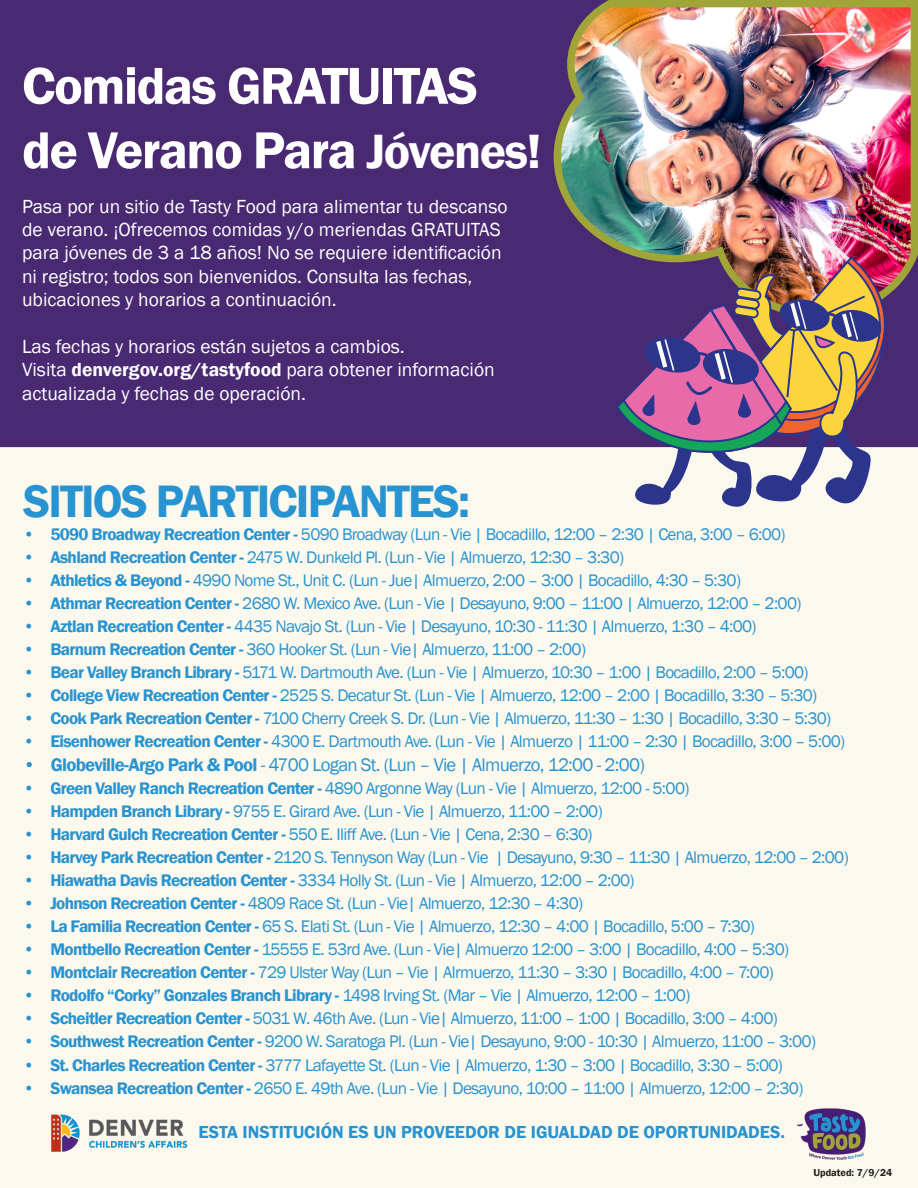
<style>
.page{position:relative;width:918px;height:1188px;background:#fbf8ed}
.page>*{position:absolute;margin:0;border:0;box-sizing:border-box;transform-origin:0 0}
.t1{font:600 53.7px "Franklin Gothic";letter-spacing:-.03em;color:#fff}
.Text_Center{font:600 46.8px "Franklin Gothic";letter-spacing:-.04em;color:#2793d1}
.t2{font:19.5px/23.4px "Franklin Gothic";color:#fff}
.t3{font:18.75px "Franklin Gothic";letter-spacing:-.04em;color:#2994d2}
.Text_Center-2{font:600 18px "Franklin Gothic";color:#2793d1}
.t4{font:17.25px "Franklin Gothic";letter-spacing:-.04em;color:#2793d1}
.t5{font:600 10.35px "Franklin Gothic";color:#231f20}
.s1{font-size:49.5px}
.s2{font-weight:600}
</style>
<div class="page">
<div style="left:0;top:0;width:616px;height:447px;background:#492a72"></div>
<img style="left:797px;top:1108px;width:69px;height:52px">
<img style="left:51px;top:1114px;width:137px;height:38px">
<img style="left:550px;top:0;width:368px;height:322px">
<svg style="left:616px;top:256px;width:302px;height:251px"></svg>
<p class="t1" style="left:22px;top:53px;width:458px">Comidas GRATUITAS</p>
<p class="t1" style="left:22px;top:117px;width:521px">de Verano Para <span class="s1">Jóvenes!</span></p>
<p class="t2" style="left:22px;top:195px;width:487px">Pasa por un sitio de Tasty Food para alimentar tu descanso de verano. ¡Ofrecemos comidas y/o meriendas GRATUITAS para jóvenes de 3 a 18 años! No se requiere identificación ni registro; todos son bienvenidos. Consulta las fechas, ubicaciones y horarios a continuación.</p>
<p class="t2" style="left:22px;top:335px;width:384px">Las fechas y horarios están sujetos a cambios.</p>
<p class="t2" style="left:22px;top:359px;width:474px">Visita <span class="s2">denvergov.org/tastyfood</span> para obtener información actualizada y fechas de operación.</p>
<p class="Text_Center" style="left:23px;top:472px;width:448px">SITIOS PARTICIPANTES:</p>
<p class="t4" style="left:23px;top:523px;width:764px"><span class="s2">• 5090 Broadway Recreation Center -</span> 5090 Broadway (Lun - Vie | Bocadillo, 12:00 – 2:30 | Cena, 3:00 – 6:00)</p>
<p class="t4" style="left:23px;top:546px;width:602px"><span class="s2">• Ashland Recreation Center -</span> 2475 W. Dunkeld Pl. (Lun - Vie | Almuerzo, 12:30 – 3:30)</p>
<p class="t4" style="left:23px;top:569px;width:719px"><span class="s2">• Athletics &amp; Beyond -</span> 4990 Nome St., Unit C. (Lun - Jue| Almuerzo, 2:00 – 3:00 | Bocadillo, 4:30 – 5:30)</p>
<p class="t4" style="left:23px;top:592px;width:780px"><span class="s2">• Athmar Recreation Center -</span> 2680 W. Mexico Ave. (Lun - Vie | Desayuno, 9:00 – 11:00 | Almuerzo, 12:00 – 2:00)</p>
<p class="t4" style="left:23px;top:615px;width:735px"><span class="s2">• Aztlan Recreation Center -</span> 4435 Navajo St. (Lun - Vie | Desayuno, 10:30 - 11:30 | Almuerzo, 1:30 – 4:00)</p>
<p class="t4" style="left:23px;top:638px;width:564px"><span class="s2">• Barnum Recreation Center -</span> 360 Hooker St. (Lun - Vie| Almuerzo, 11:00 – 2:00)</p>
<p class="t4" style="left:23px;top:662px;width:787px"><span class="s2">• Bear Valley Branch Library -</span> 5171 W. Dartmouth Ave. (Lun - Vie | Almuerzo, 10:30 – 1:00 | Bocadillo, 2:00 – 5:00)</p>
<p class="t4" style="left:23px;top:685px;width:796px"><span class="s2">• College View Recreation Center -</span> 2525 S. Decatur St. (Lun - Vie | Almuerzo, 12:00 – 2:00 | Bocadillo, 3:30 – 5:30)</p>
<p class="t4" style="left:23px;top:708px;width:810px"><span class="s2">• Cook Park Recreation Center -</span> 7100 Cherry Creek S. Dr. (Lun - Vie | Almuerzo, 11:30 – 1:30 | Bocadillo, 3:30 – 5:30)</p>
<p class="t4" style="left:23px;top:731px;width:823px"><span class="s2">• Eisenhower Recreation Center -</span> 4300 E. Dartmouth Ave. (Lun - Vie | Almuerzo | 11:00 – 2:30 | Bocadillo, 3:00 – 5:00)</p>
<p class="t3" style="left:23px;top:753px;width:623px"><span class="s2">• Globeville-Argo Park &amp; Pool</span> - 4700 Logan St. (Lun – Vie | Almuerzo, 12:00 - 2:00)</p>
<p class="t4" style="left:23px;top:777px;width:668px"><span class="s2">• Green Valley Ranch Recreation Center -</span> 4890 Argonne Way (Lun - Vie | Almuerzo, 12:00 - 5:00)</p>
<p class="t4" style="left:23px;top:800px;width:581px"><span class="s2">• Hampden Branch Library -</span> 9755 E. Girard Ave. (Lun - Vie | Almuerzo, 11:00 – 2:00)</p>
<p class="t4" style="left:23px;top:823px;width:571px"><span class="s2">• Harvard Gulch Recreation Center -</span> 550 E. Iliff Ave. (Lun - Vie | Cena, 2:30 – 6:30)</p>
<p class="t4" style="left:23px;top:846px;width:827px"><span class="s2">• Harvey Park Recreation Center -</span> 2120 S. Tennyson Way (Lun - Vie | Desayuno, 9:30 – 11:30 | Almuerzo, 12:00 – 2:00)</p>
<p class="t4" style="left:23px;top:870px;width:613px"><span class="s2">• Hiawatha Davis Recreation Center -</span> 3334 Holly St. (Lun - Vie | Almuerzo, 12:00 – 2:00)</p>
<p class="t4" style="left:23px;top:893px;width:561px"><span class="s2">• Johnson Recreation Center -</span> 4809 Race St. (Lun - Vie| Almuerzo, 12:30 – 4:30)</p>
<p class="t4" style="left:23px;top:916px;width:733px"><span class="s2">• La Familia Recreation Center -</span> 65 S. Elati St. (Lun - Vie | Almuerzo, 12:30 – 4:00 | Bocadillo, 5:00 – 7:30)</p>
<p class="t4" style="left:23px;top:939px;width:767px"><span class="s2">• Montbello Recreation Center -</span> 15555 E. 53rd Ave. (Lun - Vie| Almuerzo 12:00 – 3:00 | Bocadillo, 4:00 – 5:30)</p>
<p class="t4" style="left:23px;top:962px;width:752px"><span class="s2">• Montclair Recreation Center -</span> 729 Ulster Way (Lun – Vie | Alrmuerzo, 11:30 – 3:30 | Bocadillo, 4:00 – 7:00)</p>
<p class="t4" style="left:23px;top:985px;width:669px"><span class="s2">• Rodolfo “Corky” Gonzales Branch Library -</span> 1498 Irving St. (Mar – Vie | Almuerzo, 12:00 – 1:00)</p>
<p class="t4" style="left:23px;top:1008px;width:756px"><span class="s2">• Scheitler Recreation Center -</span> 5031 W. 46th Ave. (Lun - Vie| Almuerzo, 11:00 – 1:00 | Bocadillo, 3:00 – 4:00)</p>
<p class="t4" style="left:23px;top:1031px;width:794px"><span class="s2">• Southwest Recreation Center -</span> 9200 W. Saratoga Pl. (Lun - Vie| Desayuno, 9:00 - 10:30 | Almuerzo, 11:00 – 3:00)</p>
<p class="t4" style="left:23px;top:1054px;width:761px"><span class="s2">• St. Charles Recreation Center -</span> 3777 Lafayette St. (Lun - Vie | Almuerzo, 1:30 – 3:00 | Bocadillo, 3:30 – 5:00)</p>
<p class="t4" style="left:23px;top:1077px;width:782px"><span class="s2">• Swansea Recreation Center -</span> 2650 E. 49th Ave. (Lun - Vie | Desayuno, 10:00 – 11:00 | Almuerzo, 12:00 – 2:30)</p>
<p class="Text_Center-2" style="left:199px;top:1121px;width:588px">ESTA INSTITUCIÓN ES UN PROVEEDOR DE IGUALDAD DE OPORTUNIDADES.</p>
<p class="t5" style="left:813px;top:1166px;width:80px">Updated: 7/9/24</p>
</div>
